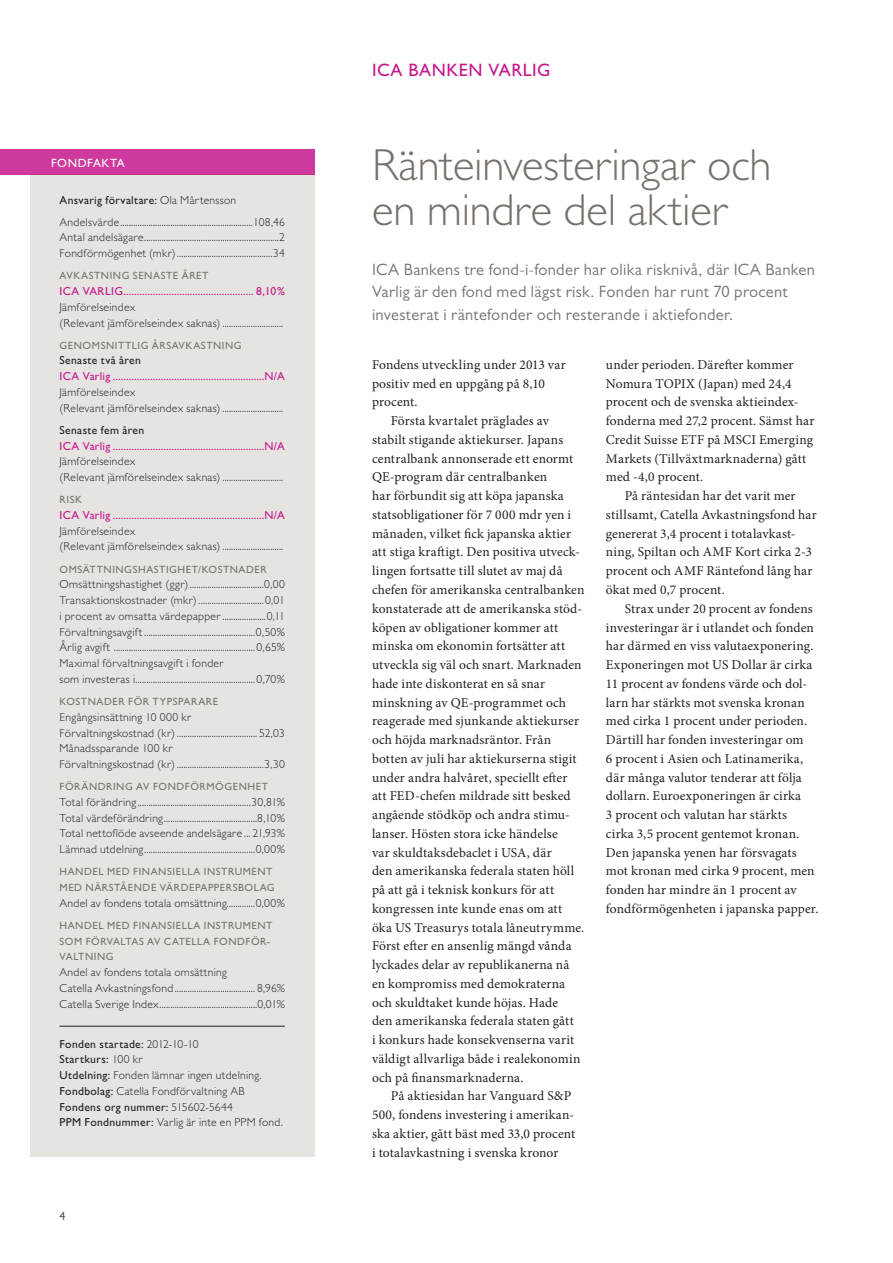
<style>
.page{position:relative;width:893px;height:1263px;background:#fff}
.page>*{position:absolute;margin:0;border:0;box-sizing:border-box;transform-origin:0 0}
.Heading_medium{font:300 45px/45px "Gill Sans MT Pro";letter-spacing:-.005em;color:#76716c}
.t1{font:500 18px "Gill Sans MT Pro";letter-spacing:.03em;color:#c5168c}
.Preamble{font:16.5px/22.5px "Gill Sans MT Pro";letter-spacing:.02em;color:#76716c}
.Body_copy_serif_inde{font:13.5px/18.8px "Minion Pro";letter-spacing:.01em;color:#231f20}
.Body_copy_serif{font:13.5px/18.8px "Minion Pro";letter-spacing:.005em;color:#231f20}
.Index_chapter_headin{font:500 12px "Gill Sans MT Pro";letter-spacing:.045em;color:#fff}
.t2{font:12px "Gill Sans MT Pro";color:#3e3936}
.Body_copy_box{font:300 11.7px "Gill Sans MT Pro";letter-spacing:.025em;color:#231f20}
.Body_copy_medium_box{font:500 11.7px "Gill Sans MT Pro";letter-spacing:.03em;color:#c5168c}
.Body_copy_box-2{font:500 11.7px "Gill Sans MT Pro";letter-spacing:.03em;color:#231f20}
.Sub-heading_2_box{font:500 11.7px "Gill Sans MT Pro";letter-spacing:.03em;color:#231f20}
.Sub-heading_1_box{font:500 10.5px/15.8px "Gill Sans MT Pro";letter-spacing:.055em;color:#76716c}
.s1{font-weight:300}
.s2{font-weight:500}
</style>
<div class="page">
<div style="left:30px;top:174px;width:285px;height:983px;background:#e6e4e1"></div>
<div style="left:0;top:149px;width:315px;height:25px;background:#cd399d"></div>
<hr style="left:60px;top:1026px;width:225px;height:1px;background:#231f20">
<p class="Index_chapter_headin" style="left:51px;top:156px;width:75px">FONDFAKTA</p>
<p class="Body_copy_box-2" style="left:60px;top:193px;width:178px">Ansvarig förvaltare: <span class="s1">Ola Mårtensson</span></p>
<p class="Body_copy_box" style="left:60px;top:215px;width:227px">Andelsvärde.............................................................108,46</p>
<p class="Body_copy_box" style="left:60px;top:230px;width:227px">Antal andelsägare..............................................................2</p>
<p class="Body_copy_box" style="left:60px;top:246px;width:227px">Fondförmögenhet (mkr)............................................34</p>
<p class="Sub-heading_1_box" style="left:60px;top:268px;width:151px">AVKASTNING SENASTE ÅRET</p>
<p class="Body_copy_medium_box" style="left:60px;top:284px;width:227px">ICA VARLIG................................................. 8,10%</p>
<p class="Body_copy_box" style="left:60px;top:300px;width:77px">Jämförelseindex</p>
<p class="Body_copy_box" style="left:60px;top:316px;width:225px">(Relevant jämförelseindex saknas) ............................</p>
<p class="Sub-heading_1_box" style="left:60px;top:337px;width:184px">GENOMSNITTLIG ÅRSAVKASTNING</p>
<p class="Sub-heading_2_box" style="left:60px;top:354px;width:83px">Senaste två åren</p>
<p class="Body_copy_medium_box" style="left:60px;top:369px;width:227px">ICA Varlig .........................................................N/A</p>
<p class="Body_copy_box" style="left:60px;top:385px;width:77px">Jämförelseindex</p>
<p class="Body_copy_box" style="left:60px;top:401px;width:225px">(Relevant jämförelseindex saknas) ............................</p>
<p class="Sub-heading_2_box" style="left:60px;top:423px;width:86px">Senaste fem åren</p>
<p class="Body_copy_medium_box" style="left:60px;top:439px;width:227px">ICA Varlig .........................................................N/A</p>
<p class="Body_copy_box" style="left:60px;top:454px;width:77px">Jämförelseindex</p>
<p class="Body_copy_box" style="left:60px;top:470px;width:225px">(Relevant jämförelseindex saknas) ............................</p>
<p class="Sub-heading_1_box" style="left:60px;top:492px;width:24px">RISK</p>
<p class="Body_copy_medium_box" style="left:60px;top:508px;width:227px">ICA Varlig .........................................................N/A</p>
<p class="Body_copy_box" style="left:60px;top:524px;width:77px">Jämförelseindex</p>
<p class="Body_copy_box" style="left:60px;top:539px;width:225px">(Relevant jämförelseindex saknas) ............................</p>
<p class="Sub-heading_1_box" style="left:60px;top:561px;width:209px">OMSÄTTNINGSHASTIGHET/KOSTNADER</p>
<p class="Body_copy_box" style="left:60px;top:577px;width:227px">Omsättningshastighet (ggr)..................................0,00</p>
<p class="Body_copy_box" style="left:60px;top:593px;width:227px">Transaktionskostnader (mkr)..............................0,01</p>
<p class="Body_copy_box" style="left:60px;top:609px;width:227px">i procent av omsatta värdepapper....................0,11</p>
<p class="Body_copy_box" style="left:60px;top:625px;width:227px">Förvaltningsavgift ...................................................0,50%</p>
<p class="Body_copy_box" style="left:60px;top:640px;width:227px">Årlig avgift ................................................................. 0,65%</p>
<p class="Body_copy_box" style="left:60px;top:656px;width:166px">Maximal förvaltningsavgift i fonder</p>
<p class="Body_copy_box" style="left:60px;top:672px;width:227px">som investeras i....................................................... 0,70%</p>
<p class="Sub-heading_1_box" style="left:60px;top:693px;width:160px">KOSTNADER FÖR TYPSPARARE</p>
<p class="Body_copy_box" style="left:60px;top:710px;width:134px">Engångsinsättning 10 000 kr</p>
<p class="Body_copy_box" style="left:60px;top:725px;width:227px">Förvaltningskostnad (kr) ..................................... 52,03</p>
<p class="Body_copy_box" style="left:60px;top:741px;width:115px">Månadssparande 100 kr</p>
<p class="Body_copy_box" style="left:60px;top:757px;width:227px">Förvaltningskostnad (kr) ........................................3,30</p>
<p class="Sub-heading_1_box" style="left:60px;top:779px;width:210px">FÖRÄNDRING AV FONDFÖRMÖGENHET</p>
<p class="Body_copy_box" style="left:60px;top:795px;width:227px">Total förändring ....................................................30,81%</p>
<p class="Body_copy_box" style="left:60px;top:811px;width:227px">Total värdeförändring...........................................8,10%</p>
<p class="Body_copy_box" style="left:60px;top:826px;width:227px">Total nettoflöde avseende andelsägare ... 21,93%</p>
<p class="Body_copy_box" style="left:60px;top:842px;width:227px">Lämnad utdelning...................................................0,00%</p>
<p class="Sub-heading_1_box" style="left:60px;top:864px;width:217px">HANDEL MED FINANSIELLA INSTRUMENT<br>MED NÄRSTÅENDE VÄRDEPAPPERSBOLAG</p>
<p class="Body_copy_box" style="left:60px;top:896px;width:227px">Andel av fondens totala omsättning.............0,00%</p>
<p class="Sub-heading_1_box" style="left:60px;top:917px;width:215px">HANDEL MED FINANSIELLA INSTRUMENT<br>SOM FÖRVALTAS AV CATELLA FONDFÖR-<br>VALTNING</p>
<p class="Body_copy_box" style="left:60px;top:965px;width:169px">Andel av fondens totala omsättning</p>
<p class="Body_copy_box" style="left:60px;top:981px;width:227px">Catella Avkastningsfond ..................................... 8,96%</p>
<p class="Body_copy_box" style="left:60px;top:997px;width:227px">Catella Sverige Index.............................................0,01%</p>
<p class="Body_copy_box-2" style="left:60px;top:1037px;width:141px">Fonden startade: <span class="s1">2012-10-10</span></p>
<p class="Body_copy_box-2" style="left:60px;top:1052px;width:85px">Startkurs: <span class="s1">100 kr</span></p>
<p class="Body_copy_box" style="left:60px;top:1068px;width:203px"><span class="s2">Utdelning:</span> Fonden lämnar ingen utdelning.</p>
<p class="Body_copy_box" style="left:60px;top:1084px;width:187px"><span class="s2">Fondbolag:</span> Catella Fondförvaltning AB</p>
<p class="Body_copy_box-2" style="left:60px;top:1100px;width:175px">Fondens org nummer: <span class="s1">515602-5644</span></p>
<p class="Body_copy_box" style="left:60px;top:1115px;width:225px"><span class="s2">PPM Fondnummer:</span> Varlig är inte en PPM fond.</p>
<p class="t2" style="left:60px;top:1209px;width:7px">4</p>
<p class="t1" style="left:372px;top:59px;width:180px">ICA BANKEN VARLIG</p>
<p class="Heading_medium" style="left:372px;top:141px;width:401px">Ränteinvesteringar och en mindre del aktier</p>
<p class="Preamble" style="left:372px;top:258px;width:444px">ICA Bankens tre fond-i-fonder har olika risknivå, där ICA Banken<br>Varlig är den fond med lägst risk. Fonden har runt 70 procent investerat i räntefonder och resterande i aktiefonder.</p>
<p class="Body_copy_serif" style="left:372px;top:355px;width:195px">Fondens utveckling under 2013 var positiv med en uppgång på 8,10 procent.</p>
<p class="Body_copy_serif_inde" style="left:372px;top:412px;width:214px;text-indent:19px">Första kvartalet präglades av stabilt stigande aktiekurser. Japans centralbank annonserade ett enormt QE-program där centralbanken<br>har förbundit sig att köpa japanska statsobligationer för 7 000 mdr yen i månaden, vilket fick japanska aktier att stiga kraftigt. Den positiva utveck&shy;lingen fortsatte till slutet av maj då chefen för amerikanska centralbanken konstaterade att de amerikanska stöd&shy;köpen av obligationer kommer att minska om ekonomin fortsätter att utveckla sig väl och snart. Marknaden hade inte diskonterat en så snar minskning av QE-programmet och reagerade med sjunkande aktiekurser och höjda marknadsräntor. Från botten av juli har aktiekurserna stigit under andra halvåret, speciellt efter att FED-chefen mildrade sitt besked angående stödköp och andra stimu&shy;lanser. Hösten stora icke händelse<br>var skuldtaksdebaclet i USA, där<br>den amerikanska federala staten höll på att gå i teknisk konkurs för att kongressen inte kunde enas om att öka US Treasurys totala låneutrymme.<br>Först efter en ansenlig mängd vånda lyckades delar av republikanerna nå en kompromiss med demokraterna och skuldtaket kunde höjas. Hade<br>den amerikanska federala staten gått<br>i konkurs hade konsekvenserna varit väldigt allvarliga både i realekonomin och på finansmarknaderna.</p>
<p class="Body_copy_serif_inde" style="left:372px;top:1087px;width:205px;text-indent:19px">På aktiesidan har Vanguard S&amp;P 500, fondens investering i amerikan&shy;ska aktier, gått bäst med 33,0 procent i totalavkastning i svenska kronor</p>
<p class="Body_copy_serif_inde" style="left:606px;top:355px;width:210px">under perioden. Därefter kommer<br>Nomura TOPIX (Japan) med 24,4 procent och de svenska aktieindex&shy;fonderna med 27,2 procent. Sämst har<br>Credit Suisse ETF på MSCI Emerging<br>Markets (Tillväxtmarknaderna) gått med -4,0 procent.</p>
<p class="Body_copy_serif_inde" style="left:606px;top:487px;width:212px;text-indent:19px">På räntesidan har det varit mer stillsamt, Catella Avkastningsfond har genererat 3,4 procent i totalavkast&shy;ning, Spiltan och AMF Kort cirka 2-3 procent och AMF Räntefond lång har ökat med 0,7 procent.</p>
<p class="Body_copy_serif_inde" style="left:606px;top:599px;width:214px;text-indent:19px">Strax under 20 procent av fondens investeringar är i utlandet och fonden har därmed en viss valutaexponering.<br>Exponeringen mot US Dollar är cirka 11 procent av fondens värde och dol&shy;larn har stärkts mot svenska kronan med cirka 1 procent under perioden.<br>Därtill har fonden investeringar om<br>6 procent i Asien och Latinamerika, där många valutor tenderar att följa dollarn. Euroexponeringen är cirka<br>3 procent och valutan har stärkts<br>cirka 3,5 procent gentemot kronan.<br>Den japanska yenen har försvagats mot kronan med cirka 9 procent, men fonden har mindre än 1 procent av fondförmögenheten i japanska papper.</p>
</div>
